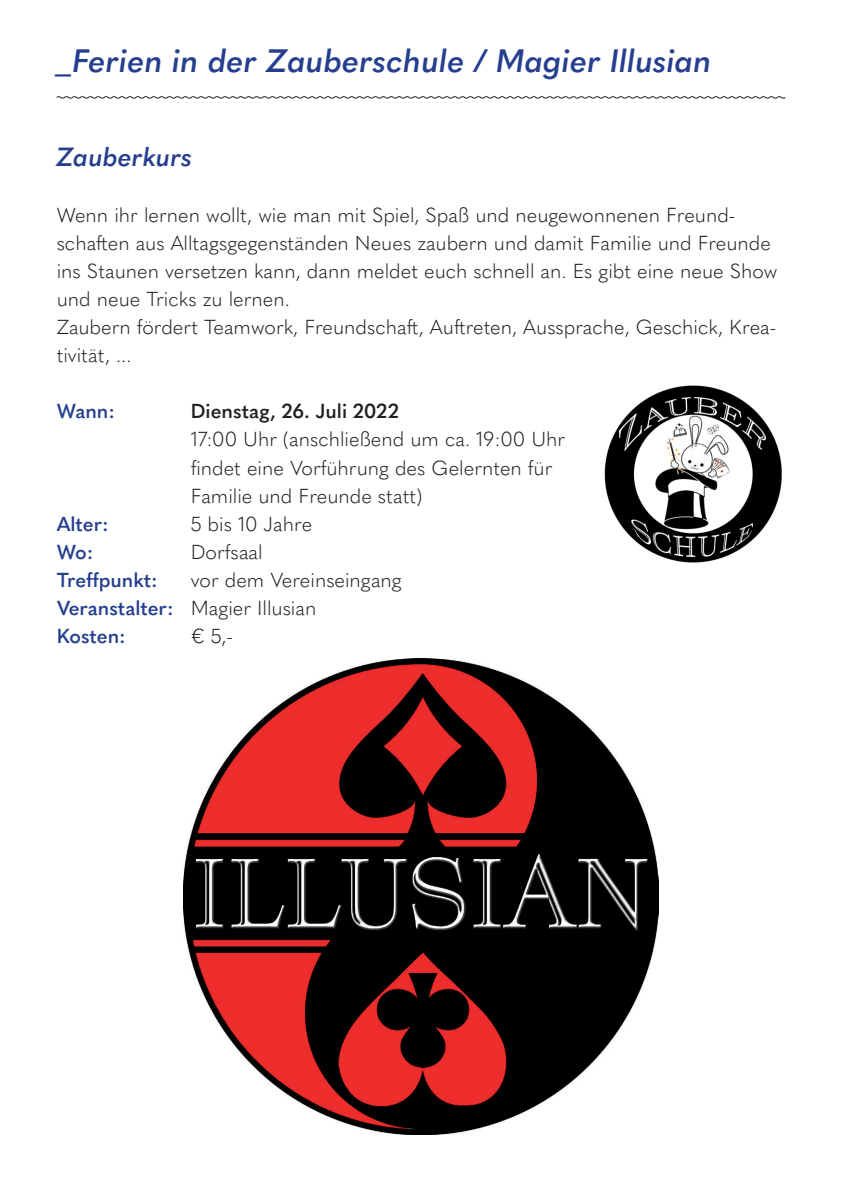
<style>
.page{position:relative;width:842px;height:1191px;background:#fff}
.page>*{position:absolute;margin:0;border:0;box-sizing:border-box;transform-origin:0 0}
.t1{font:italic 600 32px "Quasimoda";color:#253f8e}
.t2{font:italic 600 26px "Quasimoda";color:#253f8e}
.t3{font:300 20px/28px "Quasimoda";color:#231f20}
.t4{font:600 20px "Quasimoda";color:#253f8e}
.t5{font:600 20px "Quasimoda";color:#231f20}
.s1{font-weight:600;color:#253f8e}
</style>
<div class="page">
<svg style="left:56px;top:96px;width:730px;height:3px"></svg>
<img style="left:183px;top:658px;width:476px;height:476px">
<img style="left:604px;top:385px;width:178px;height:178px">
<h1 class="t1" style="left:57px;top:36px;width:657px">_Ferien in der Zauberschule / Magier Illusian</h1>
<h2 class="t2" style="left:57px;top:137px;width:137px">Zauberkurs</h2>
<p class="t3" style="left:57px;top:200px;width:722px">Wenn ihr lernen wollt, wie man mit Spiel, Spaß und neugewonnenen Freund&shy;schaften aus Alltagsgegenständen Neues zaubern und damit Familie und Freunde ins Staunen versetzen kann, dann meldet euch schnell an. Es gibt eine neue Show und neue Tricks zu lernen.<br>Zaubern fördert Teamwork, Freundschaft, Auftreten, Aussprache, Geschick, Krea&shy;tivität, ...</p>
<p class="t4" style="left:57px;top:396px;width:60px">Wann:</p>
<p class="t5" style="left:191px;top:396px;width:210px">Dienstag, 26. Juli 2022</p>
<p class="t3" style="left:191px;top:424px;width:376px">17:00 Uhr (anschließend um ca. 19:00 Uhr findet eine Vorführung des Gelernten für<br>Familie und Freunde statt)</p>
<p class="t4" style="left:57px;top:508px;width:54px">Alter:</p>
<p class="t3" style="left:191px;top:508px;width:123px">5 bis 10 Jahre</p>
<p class="t4" style="left:57px;top:536px;width:38px">Wo:</p>
<p class="t3" style="left:191px;top:536px;width:73px">Dorfsaal</p>
<p class="t4" style="left:57px;top:564px;width:103px">Treffpunkt:</p>
<p class="t3" style="left:57px;top:564px;width:346px;text-indent:134px">vor dem Vereinseingang<br><span class="s1">Veranstalter:</span> Magier Illusian<br><span class="s1">Kosten:</span></p>
<p class="t3" style="left:191px;top:620px;width:44px">€ 5,-</p>
</div>
